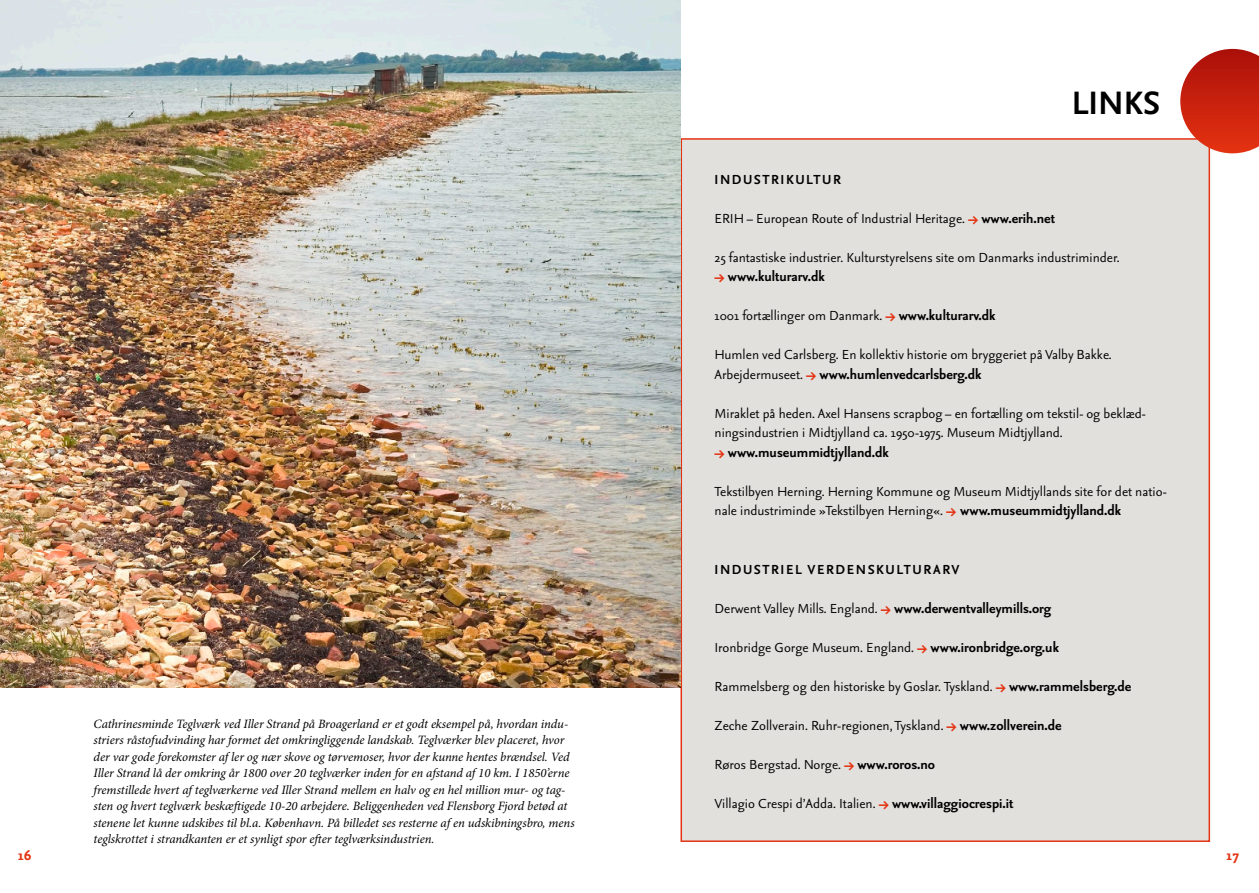
<style>
.page{position:relative;width:1259px;height:893px;background:#fff}
.page>*{position:absolute;margin:0;border:0;box-sizing:border-box;transform-origin:0 0}
.KApitelstart{font:700 39px "Seria Sans";color:#000}
.t1{font:18px "Seria Sans Bold Caps";color:#e43312}
.Boks{font:700 16.5px "Seria Sans";color:#000}
.Boks-2{font:15.75px/19.5px "Seria Sans";color:#000}
.Boks-3{font:700 15.75px "Seria Sans";letter-spacing:.1em;color:#000}
.Billedtekst{font:italic 12.75px/16.5px "Minion Pro";letter-spacing:-.005em;color:#000}
.s1{font-family:"Seria Sans Bold Expert";font-size:21px;color:#e43312}
.s2{font-weight:700;font-size:16.5px}
.s3{font-family:"Seria Sans Bold Expert";font-weight:400;font-size:21px;color:#e43312}
.s4{font-weight:400;font-size:15.75px}
</style>
<div class="page">
<div style="left:680px;top:138px;width:530px;height:704px;background:#e1e0dd;border:2px solid #e43312"></div>
<img style="left:0;top:0;width:680px;height:688px">
<svg style="left:1180px;top:49px;width:79px;height:104px;background:#cf4231"></svg>
<p class="t1" style="left:17px;top:846px;width:16px">16</p>
<p class="Billedtekst" style="left:94px;top:716px;width:482px">Cathrinesminde Teglværk ved Iller Strand på Broagerland er et godt eksempel på, hvordan indu&shy;striers råstofudvinding har formet det omkringliggende landskab. Teglværker blev placeret, hvor der var gode forekomster af ler og nær skove og tørvemoser, hvor der kunne hentes brændsel. Ved Iller Strand lå der omkring år 1800 over 20 teglværker inden for en afstand af 10 km. I 1850’erne fremstillede hvert af teglværkerne ved Iller Strand mellem en halv og en hel million mur- og tag&shy;sten og hvert teglværk beskæftigede 10-20 arbejdere. Beliggenheden ved Flensborg Fjord betød at stenene let kunne udskibes til bl.a. København. På billedet ses resterne af en udskibningsbro, mens teglskrottet i strandkanten er et synligt spor efter teglværksindustrien.</p>
<p class="KApitelstart" style="left:1071px;top:83px;width:90px">LINKS</p>
<p class="Boks-3" style="left:714px;top:172px;width:128px">INDUSTRIKULTUR</p>
<p class="Boks-2" style="left:714px;top:209px;width:342px">ERIH – European Route of Industrial Heritage. <span class="s1">M</span> <span class="s2">www.erih.net</span></p>
<p class="Boks-2" style="left:714px;top:248px;width:407px">25 fantastiske industrier. Kulturstyrelsens site om Danmarks industriminder.</p>
<p class="Boks" style="left:714px;top:268px;width:112px"><span class="s3">M</span> www.kulturarv.dk</p>
<p class="Boks-2" style="left:714px;top:306px;width:282px">1001 fortællinger om Danmark. <span class="s1">M</span> <span class="s2">www.kulturarv.dk</span></p>
<p class="Boks-2" style="left:714px;top:345px;width:399px">Humlen ved Carlsberg. En kollektiv historie om bryggeriet på Valby Bakke.</p>
<p class="Boks" style="left:714px;top:366px;width:268px"><span class="s4">Arbejdermuseet.</span> <span class="s3">M</span> www.humlenvedcarlsberg.dk</p>
<p class="Boks-2" style="left:714px;top:404px;width:433px">Miraklet på heden. Axel Hansens scrapbog – en fortælling om tekstil- og beklæd&shy;ningsindustrien i Midtjylland ca. 1950-1975. Museum Midtjylland.</p>
<p class="Boks" style="left:714px;top:444px;width:176px"><span class="s3">M</span> www.museummidtjylland.dk</p>
<p class="Boks-2" style="left:714px;top:482px;width:454px">Tekstilbyen Herning. Herning Kommune og Museum Midtjyllands site for det natio&shy;nale industriminde »Tekstilbyen Herning«. <span class="s1">M</span> <span class="s2">www.museummidtjylland.dk</span></p>
<p class="Boks-3" style="left:714px;top:562px;width:246px">INDUSTRIEL VERDENSKULTURARV</p>
<p class="Boks-2" style="left:714px;top:599px;width:338px">Derwent Valley Mills. England. <span class="s1">M</span> <span class="s2">www.derwentvalleymills.org</span></p>
<p class="Boks-2" style="left:714px;top:638px;width:346px">Ironbridge Gorge Museum. England. <span class="s1">M</span> <span class="s2">www.ironbridge.org.uk</span></p>
<p class="Boks-2" style="left:714px;top:677px;width:418px">Rammelsberg og den historiske by Goslar. Tyskland. <span class="s1">M</span> <span class="s2">www.rammelsberg.de</span></p>
<p class="Boks-2" style="left:714px;top:716px;width:349px">Zeche Zollverain. Ruhr-regionen, Tyskland. <span class="s1">M</span> <span class="s2">www.zollverein.de</span></p>
<p class="Boks-2" style="left:714px;top:755px;width:222px">Røros Bergstad. Norge. <span class="s1">M</span> <span class="s2">www.roros.no</span></p>
<p class="Boks-2" style="left:714px;top:794px;width:300px">Villagio Crespi d’Adda. Italien. <span class="s1">M</span> <span class="s2">www.villaggiocrespi.it</span></p>
<p class="t1" style="left:1225px;top:846px;width:16px">17</p>
</div>
